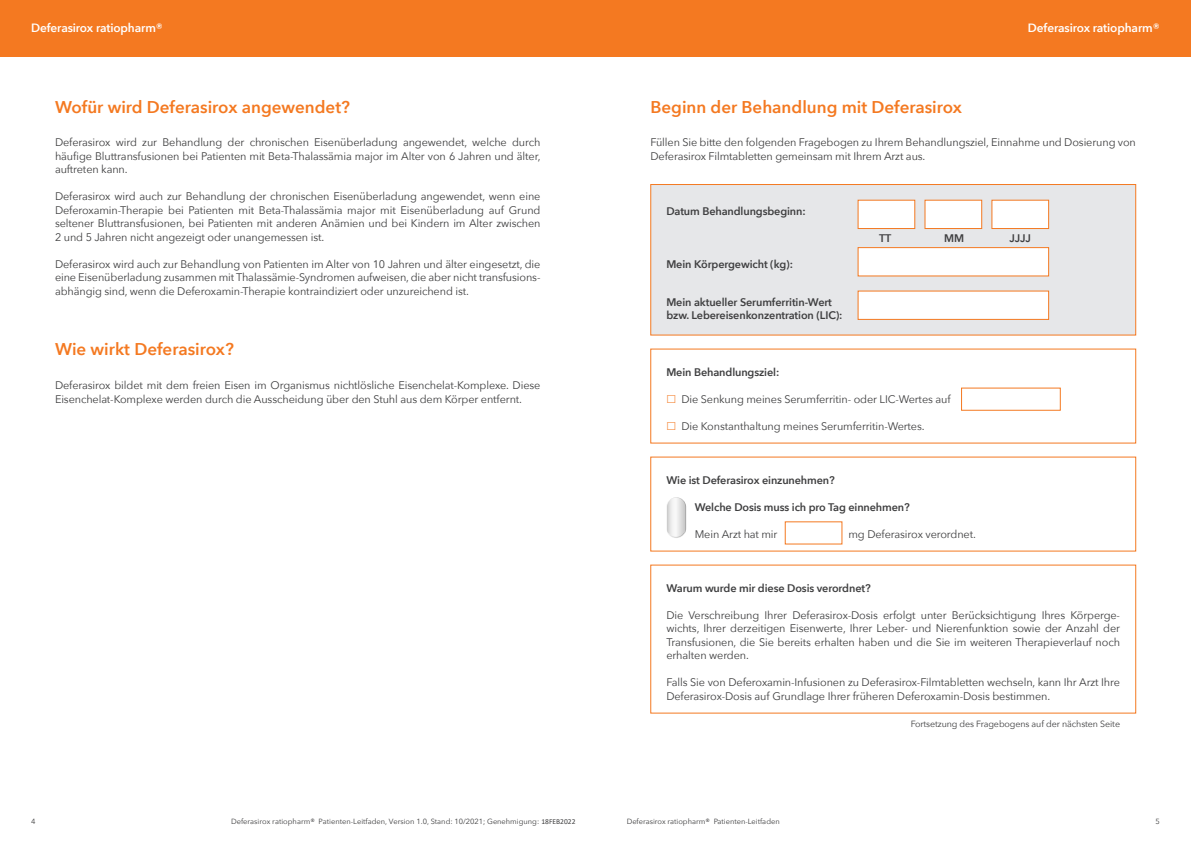
<style>
.page{position:relative;width:1191px;height:842px;background:#fff}
.page>*{position:absolute;margin:0;border:0;box-sizing:border-box;transform-origin:0 0}
.t1{font:600 17px "Avenir Next";color:#f47921}
.t2{font:600 12px "Avenir Next";letter-spacing:-.01em;color:#fff}
.t3{font:11px/13.5px "Avenir Next";letter-spacing:-.01em;color:#3e3e3f;text-align:justify}
.t4{font:600 11px/13px "Avenir Next";letter-spacing:-.01em;color:#3e3e3f}
.t5{font:9px "Avenir Next";letter-spacing:-.01em;color:#3e3e3f}
.t6{font:7.5px "Avenir Next";color:#3e3e3f}
.s1{font-family:"Calibri"}
</style>
<div class="page">
<div style="left:0;top:0;width:1191px;height:57px;background:#f47921"></div>
<div style="left:650px;top:184px;width:486px;height:151px;background:#e6e7e9;border:1px solid #f47921"></div>
<div style="left:858px;top:200px;width:57px;height:29px;background:#fff;border:1px solid #f47921"></div>
<div style="left:858px;top:247px;width:191px;height:29px;background:#fff;border:1px solid #f47921"></div>
<div style="left:858px;top:291px;width:191px;height:29px;background:#fff;border:1px solid #f47921"></div>
<div style="left:924px;top:200px;width:58px;height:29px;background:#fff;border:1px solid #f47921"></div>
<div style="left:991px;top:200px;width:58px;height:29px;background:#fff;border:1px solid #f47921"></div>
<img style="left:667px;top:497px;width:19px;height:41px">
<p class="t2" style="left:31px;top:17px;width:133px">Deferasirox ratiopharm®</p>
<p class="t2" style="left:1028px;top:17px;width:133px">Deferasirox ratiopharm®</p>
<h1 class="t1" style="left:55px;top:93px;width:296px">Wofür wird Deferasirox angewendet?</h1>
<p class="t3" style="left:55px;top:135px;width:487px">Deferasirox wird zur Behandlung der chronischen Eisenüberladung angewendet, welche durch häufige Bluttransfusionen bei Patienten mit Beta-Thalassämia major im Alter von 6 Jahren und älter, auftreten kann.</p>
<p class="t3" style="left:55px;top:189px;width:487px">Deferasirox wird auch zur Behandlung der chronischen Eisenüberladung angewendet, wenn eine Deferoxamin-Therapie bei Patienten mit Beta-Thalassämia major mit Eisenüberladung auf Grund seltener Bluttransfusionen, bei Patienten mit anderen Anämien und bei Kindern im Alter zwischen 2 und 5 Jahren nicht angezeigt oder unangemessen ist.</p>
<p class="t3" style="left:55px;top:257px;width:487px">Deferasirox wird auch zur Behandlung von Patienten im Alter von 10 Jahren und älter eingesetzt, die eine Eisenüberladung zusammen mit Thalassämie-Syndromen aufweisen, die aber nicht transfusions&shy;abhängig sind, wenn die Deferoxamin-Therapie kontraindiziert oder unzureichend ist.</p>
<h1 class="t1" style="left:55px;top:335px;width:180px">Wie wirkt Deferasirox?</h1>
<p class="t3" style="left:55px;top:378px;width:487px">Deferasirox bildet mit dem freien Eisen im Organismus nichtlösliche Eisenchelat-Komplexe. Diese<br>Eisenchelat-Komplexe werden durch die Ausscheidung über den Stuhl aus dem Körper entfernt.</p>
<h1 class="t1" style="left:650px;top:93px;width:313px">Beginn der Behandlung mit Deferasirox</h1>
<p class="t3" style="left:650px;top:135px;width:487px">Füllen Sie bitte den folgenden Fragebogen zu Ihrem Behandlungsziel, Einnahme und Dosierung von<br>Deferasirox Filmtabletten gemeinsam mit Ihrem Arzt aus.</p>
<p class="t4" style="left:666px;top:205px;width:141px">Datum Behandlungsbeginn:</p>
<p class="t4" style="left:666px;top:257px;width:128px">Mein Körpergewicht (kg):</p>
<p class="t4" style="left:666px;top:296px;width:178px">Mein aktueller Serumferritin-Wert bzw. Lebereisenkonzentration (LIC):</p>
<p class="t4" style="left:879px;top:232px;width:14px">TT</p>
<p class="t4" style="left:944px;top:232px;width:21px">MM</p>
<p class="t4" style="left:1009px;top:232px;width:23px">JJJJ</p>
<p class="t4" style="left:666px;top:365px;width:114px">Mein Behandlungsziel:</p>
<p class="t3" style="left:681px;top:392px;width:271px">Die Senkung meines Serumferritin- oder LIC-Wertes auf</p>
<p class="t3" style="left:681px;top:419px;width:245px">Die Konstanthaltung meines Serumferritin-Wertes.</p>
<p class="t4" style="left:666px;top:473px;width:170px">Wie ist Deferasirox einzunehmen?</p>
<p class="t4" style="left:694px;top:500px;width:217px">Welche Dosis muss ich pro Tag einnehmen?</p>
<p class="t3" style="left:694px;top:527px;width:84px">Mein Arzt hat mir</p>
<p class="t3" style="left:848px;top:527px;width:129px">mg Deferasirox verordnet.</p>
<p class="t4" style="left:666px;top:581px;width:206px">Warum wurde mir diese Dosis verordnet?</p>
<p class="t3" style="left:666px;top:608px;width:455px">Die Verschreibung Ihrer Deferasirox-Dosis erfolgt unter Berücksichtigung Ihres Körperge&shy;wichts, Ihrer derzeitigen Eisenwerte, Ihrer Leber- und Nierenfunktion sowie der Anzahl der Transfusionen, die Sie bereits erhalten haben und die Sie im weiteren Therapieverlauf noch erhalten werden.</p>
<p class="t3" style="left:666px;top:675px;width:455px">Falls Sie von Deferoxamin-Infusionen zu Deferasirox-Filmtabletten wechseln, kann Ihr Arzt Ihre<br>Deferasirox-Dosis auf Grundlage Ihrer früheren Deferoxamin-Dosis bestimmen.</p>
<p class="t5" style="left:910px;top:716px;width:211px">Fortsetzung des Fragebogens auf der nächsten Seite</p>
<p class="t6" style="left:31px;top:815px;width:6px">4</p>
<p class="t6" style="left:231px;top:815px;width:346px">Deferasirox ratiopharm® Patienten-Leitfaden, Version 1.0, Stand: 10/2021; Genehmigung: <span class="s1">18FEB2022</span></p>
<p class="t6" style="left:626px;top:815px;width:155px">Deferasirox ratiopharm® Patienten-Leitfaden</p>
<p class="t6" style="left:1155px;top:815px;width:6px">5</p>
</div>
